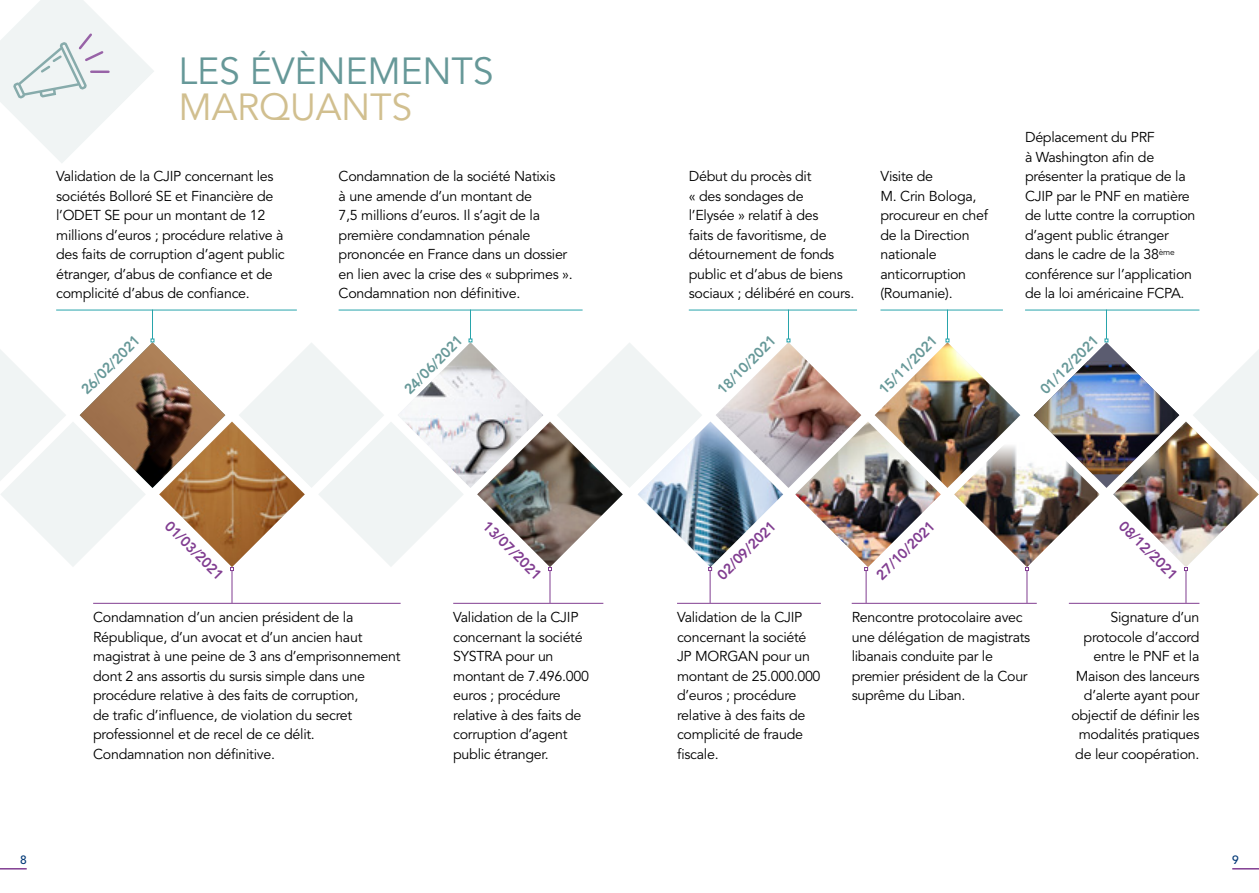
<style>
.page{position:relative;width:1259px;height:893px;background:#fff}
.page>*{position:absolute;margin:0;border:0;box-sizing:border-box;transform-origin:0 0}
.t1{font:37.5px/36px "Avenir LT Std";letter-spacing:-.005em;color:#669898}
.t2{font:14.25px/19.5px "Avenir LT Std";letter-spacing:-.02em;color:#000}
.t3{font:800 14.25px "Avenir LT Std";color:#669898}
.t4{font:800 14.25px "Avenir LT Std";color:#813d91}
.t5{font:500 12px "Avenir LT Std";color:#003876}
.s1{color:#d1bf8f}
</style>
<div class="page">
<svg style="left:1232px;top:868px;width:27px;height:1px"></svg>
<svg style="left:0;top:868px;width:27px;height:1px"></svg>
<hr style="left:93px;top:603px;width:307px;height:1px;background:#813d91">
<hr style="left:453px;top:603px;width:150px;height:1px;background:#813d91">
<hr style="left:677px;top:603px;width:144px;height:1px;background:#813d91">
<hr style="left:851px;top:603px;width:185px;height:1px;background:#813d91">
<hr style="left:1069px;top:603px;width:130px;height:1px;background:#813d91">
<hr style="left:232px;top:570px;width:1px;height:33px;background:#813d91">
<hr style="left:549px;top:570px;width:1px;height:33px;background:#813d91">
<hr style="left:710px;top:570px;width:1px;height:33px;background:#813d91">
<hr style="left:865px;top:570px;width:1px;height:33px;background:#813d91">
<hr style="left:1026px;top:570px;width:1px;height:33px;background:#813d91">
<hr style="left:1185px;top:570px;width:1px;height:33px;background:#813d91">
<img style="left:0;top:310px;width:1259px;height:261px">
<svg style="left:0;top:0;width:154px;height:163px"></svg>
<p class="t1" style="left:179px;top:54px;width:316px">LES ÉVÈNEMENTS<br><span class="s1">MARQUANTS</span></p>
<p class="t2" style="left:56px;top:167px;width:230px">Validation de la CJIP concernant les sociétés Bolloré SE et Financière de l’ODET SE pour un montant de 12 millions d’euros ; procédure relative à des faits de corruption d’agent public étranger, d’abus de confiance et de complicité d’abus de confiance.</p>
<p class="t2" style="left:339px;top:167px;width:236px">Condamnation de la société Natixis<br>à une amende d’un montant de<br>7,5 millions d’euros. Il s’agit de la première condamnation pénale prononcée en France dans un dossier en lien avec la crise des « subprimes ».<br>Condamnation non définitive.</p>
<p class="t2" style="left:689px;top:167px;width:167px">Début du procès dit<br>« des sondages de<br>l’Elysée » relatif à des<br>faits de favoritisme, de détournement de fonds public et d’abus de biens sociaux ; délibéré en cours.</p>
<p class="t2" style="left:880px;top:167px;width:109px">Visite de<br>M. Crin Bologa, procureur en chef de la Direction nationale anticorruption (Roumanie).</p>
<p class="t2" style="left:1025px;top:128px;width:172px">Déplacement du PRF<br>à Washington afin de présenter la pratique de la<br>CJIP par le PNF en matière de lutte contre la corruption d’agent public étranger dans le cadre de la 38<sup>ème </sup>conférence sur l’application de la loi américaine FCPA.</p>
<p class="t3" style="left:78px;top:386px;width:78px;rotate:-45deg">26/02/2021</p>
<p class="t3" style="left:400px;top:386px;width:78px;rotate:-45deg">24/06/2021</p>
<p class="t3" style="left:714px;top:386px;width:78px;rotate:-45deg">18/10/2021</p>
<p class="t3" style="left:875px;top:386px;width:78px;rotate:-45deg">15/11/2021</p>
<p class="t3" style="left:1036px;top:386px;width:78px;rotate:-45deg">01/12/2021</p>
<p class="t4" style="left:173px;top:517px;width:78px;rotate:45deg">01/03/2021</p>
<p class="t4" style="left:491px;top:517px;width:78px;rotate:45deg">13/07/2021</p>
<p class="t4" style="left:1127px;top:517px;width:78px;rotate:45deg">08/12/2021</p>
<p class="t4" style="left:714px;top:571px;width:78px;rotate:-45deg">02/09/2021</p>
<p class="t4" style="left:873px;top:571px;width:78px;rotate:-45deg">27/10/2021</p>
<p class="t2" style="left:93px;top:608px;width:309px">Condamnation d’un ancien président de la République, d’un avocat et d’un ancien haut magistrat à une peine de 3 ans d’emprisonnement dont 2 ans assortis du sursis simple dans une procédure relative à des faits de corruption,<br>de trafic d’influence, de violation du secret professionnel et de recel de ce délit.<br>Condamnation non définitive.</p>
<p class="t2" style="left:453px;top:608px;width:137px">Validation de la CJIP concernant la société<br>SYSTRA pour un montant de 7.496.000 euros ; procédure relative à des faits de corruption d’agent public étranger.</p>
<p class="t2" style="left:677px;top:608px;width:145px">Validation de la CJIP concernant la société<br>JP MORGAN pour un montant de 25.000.000 d’euros ; procédure relative à des faits de complicité de fraude fiscale.</p>
<p class="t2" style="left:851px;top:608px;width:180px">Rencontre protocolaire avec une délégation de magistrats libanais conduite par le premier président de la Cour suprême du Liban.</p>
<p class="t2" style="left:1071px;top:608px;width:130px;text-align:right">Signature d’un protocole d’accord entre le PNF et la<br>Maison des lanceurs d’alerte ayant pour objectif de définir les modalités pratiques de leur coopération.</p>
<p class="t5" style="left:20px;top:853px;width:8px">8</p>
<p class="t5" style="left:1232px;top:853px;width:8px">9</p>
</div>
